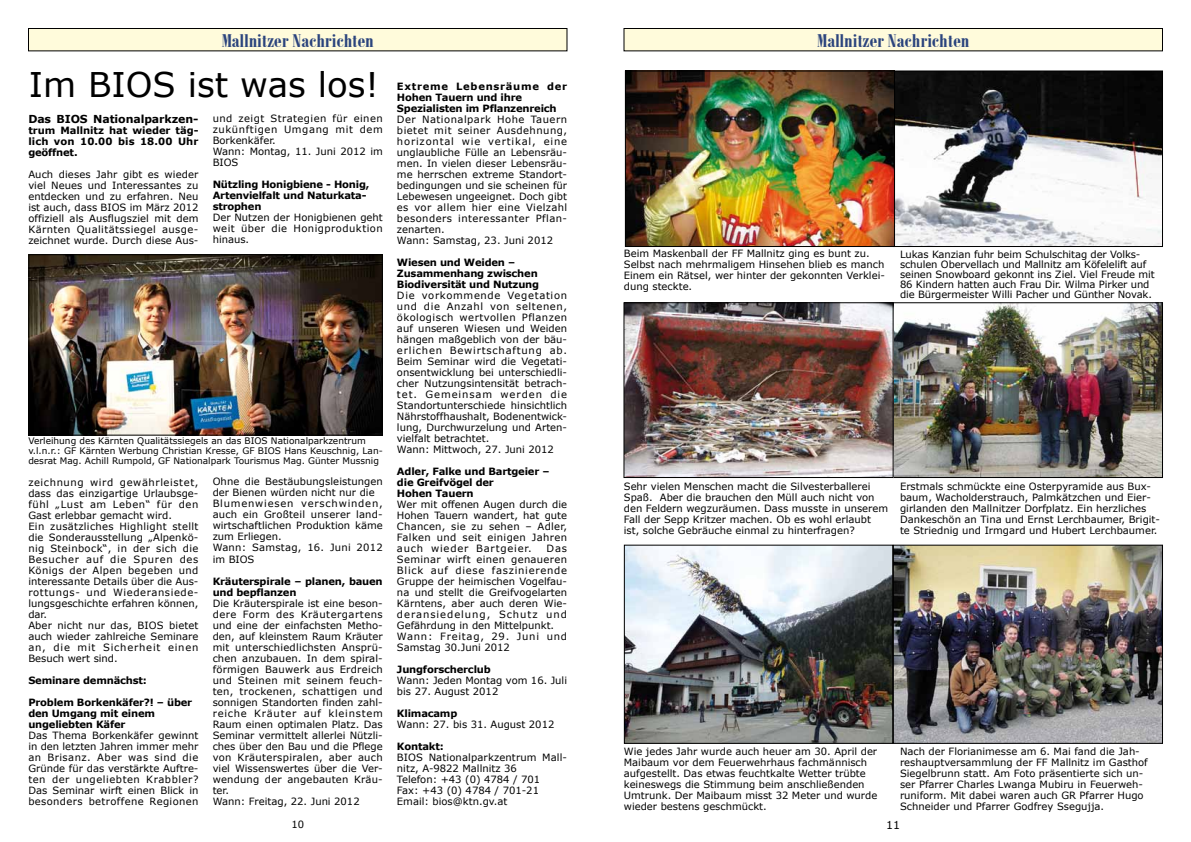
<style>
.page{position:relative;width:1191px;height:842px;background:#fff}
.page>*{position:absolute;margin:0;border:0;box-sizing:border-box;transform-origin:0 0}
.t1{font:34px "Verdana";color:#000}
.t2{font:700 20px "Bodoni MT Condensed";color:#2b447d}
.t3{font:700 11px "Verdana";letter-spacing:-.01em;color:#000}
.t4{font:11px "Verdana";color:#000}
.t5{font:10px/11px "Verdana";color:#000}
.t6{font:700 10px/11px "Verdana";letter-spacing:-.02em;color:#000}
.t7{font:10px/11px "Verdana";letter-spacing:.045em;color:#000}
.t8{font:9px/10px "Verdana";color:#000}
</style>
<div class="page">
<div style="left:624px;top:28px;width:538px;height:23px;background:#fffbdb"></div>
<div style="left:624px;top:28px;width:538px;height:23px;border:1px solid #000"></div>
<div style="left:28px;top:28px;width:539px;height:23px;background:#fffbdb"></div>
<div style="left:28px;top:28px;width:539px;height:23px;border:1px solid #000"></div>
<img style="left:627px;top:73px;width:533px;height:172px">
<div style="left:893px;top:71px;width:269px;height:176px;border:1px solid #000"></div>
<img style="left:626px;top:305px;width:534px;height:171px">
<div style="left:893px;top:303px;width:269px;height:175px;border:1px solid #000"></div>
<img style="left:626px;top:547px;width:534px;height:194px">
<div style="left:624px;top:545px;width:269px;height:198px;border:1px solid #000"></div>
<div style="left:625px;top:71px;width:269px;height:176px;border:1px solid #000"></div>
<div style="left:624px;top:303px;width:269px;height:175px;border:1px solid #000"></div>
<img style="left:31px;top:257px;width:349px;height:176px">
<div style="left:29px;top:255px;width:353px;height:180px;border:1px solid #000"></div>
<div style="left:893px;top:545px;width:269px;height:198px;border:1px solid #000"></div>
<h2 class="t2" style="left:222px;top:28px;width:154px">Mallnitzer Nachrichten</h2>
<h2 class="t2" style="left:817px;top:28px;width:154px">Mallnitzer Nachrichten</h2>
<h1 class="t1" style="left:29px;top:62px;width:351px">Im BIOS ist was los!</h1>
<p class="t3" style="left:28px;top:111px;width:172px">Das BIOS Nationalparkzen-</p>
<p class="t6" style="left:28px;top:125px;width:172px;text-align:justify">trum Mallnitz hat wieder täg&shy;lich von 10.00 bis 18.00 Uhr geöffnet.</p>
<p class="t5" style="left:28px;top:169px;width:172px;text-align:justify">Auch dieses Jahr gibt es wieder viel Neues und Interessantes zu entdecken und zu erfahren. Neu ist auch, dass BIOS im März 2012 offiziell als Ausflugsziel mit dem Kärnten Qualitätssiegel ausge&shy;zeichnet wurde. Durch diese Aus-</p>
<p class="t7" style="left:213px;top:113px;width:172px">und zeigt Strategien für einen zukünftigen Umgang mit dem<br>Borkenkäfer.<br>Wann: Montag, 11. Juni 2012 im<br>BIOS</p>
<p class="t6" style="left:213px;top:179px;width:158px">Nützling Honigbiene - Honig,<br>Artenvielfalt und Naturkata&shy;strophen</p>
<p class="t5" style="left:213px;top:212px;width:172px;text-align:justify">Der Nutzen der Honigbienen geht weit über die Honigproduktion hinaus.</p>
<p class="t8" style="left:28px;top:436px;width:356px">Verleihung des Kärnten Qualitätssiegels an das BIOS Nationalparkzentrum v.l.n.r.: GF Kärnten Werbung Christian Kresse, GF BIOS Hans Keuschnig, Lan&shy;desrat Mag. Achill Rumpold, GF Nationalpark Tourismus Mag. Günter Mussnig</p>
<p class="t5" style="left:28px;top:477px;width:172px">zeichnung wird gewährleistet, dass das einzigartige Urlaubsge&shy;fühl „Lust am Leben“ für den<br>Gast erlebbar gemacht wird.<br>Ein zusätzliches Highlight stellt die Sonderausstellung „Alpenkö&shy;nig Steinbock“, in der sich die<br>Besucher auf die Spuren des<br>Königs der Alpen begeben und interessante Details über die Aus&shy;rottungs- und Wiederansiede&shy;lungsgeschichte erfahren können, dar.<br>Aber nicht nur das, BIOS bietet auch wieder zahlreiche Seminare an, die mit Sicherheit einen<br>Besuch wert sind.</p>
<p class="t6" style="left:28px;top:675px;width:120px">Seminare demnächst:</p>
<p class="t6" style="left:28px;top:697px;width:165px">Problem Borkenkäfer?! – über den Umgang mit einem ungeliebten Käfer</p>
<p class="t5" style="left:28px;top:730px;width:172px;text-align:justify">Das Thema Borkenkäfer gewinnt in den letzten Jahren immer mehr an Brisanz. Aber was sind die Gründe für das verstärkte Auftre&shy;ten der ungeliebten Krabbler?<br>Das Seminar wirft einen Blick in besonders betroffene Regionen</p>
<p class="t5" style="left:213px;top:476px;width:172px">Ohne die Bestäubungsleistungen der Bienen würden nicht nur die<br>Blumenwiesen verschwinden, auch ein Großteil unserer land&shy;wirtschaftlichen Produktion käme zum Erliegen.<br>Wann: Samstag, 16. Juni 2012 im BIOS</p>
<p class="t6" style="left:213px;top:575px;width:172px">Kräuterspirale – planen, bauen und bepflanzen</p>
<p class="t5" style="left:213px;top:597px;width:172px">Die Kräuterspirale ist eine beson&shy;dere Form des Kräutergartens und eine der einfachsten Metho&shy;den, auf kleinstem Raum Kräuter mit unterschiedlichsten Ansprü&shy;chen anzubauen. In dem spiral&shy;förmigen Bauwerk aus Erdreich und Steinen mit seinem feuch&shy;ten, trockenen, schattigen und sonnigen Standorten finden zahl&shy;reiche Kräuter auf kleinstem<br>Raum einen optimalen Platz. Das<br>Seminar vermittelt allerlei Nützli&shy;ches über den Bau und die Pflege von Kräuterspiralen, aber auch viel Wissenswertes über die Ver&shy;wendung der angebauten Kräu&shy;ter.<br>Wann: Freitag, 22. Juni 2012</p>
<p class="t6" style="left:397px;top:80px;width:172px">Extreme Lebensräume der<br>Hohen Tauern und ihre<br>Spezialisten im Pflanzenreich</p>
<p class="t5" style="left:397px;top:113px;width:172px">Der Nationalpark Hohe Tauern bietet mit seiner Ausdehnung, horizontal wie vertikal, eine unglaubliche Fülle an Lebensräu&shy;men. In vielen dieser Lebensräu&shy;me herrschen extreme Standort&shy;bedingungen und sie scheinen für<br>Lebewesen ungeeignet. Doch gibt es vor allem hier eine Vielzahl besonders interessanter Pflan&shy;zenarten.<br>Wann: Samstag, 23. Juni 2012</p>
<p class="t6" style="left:397px;top:256px;width:144px">Wiesen und Weiden –<br>Zusammenhang zwischen<br>Biodiversität und Nutzung</p>
<p class="t5" style="left:397px;top:289px;width:172px">Die vorkommende Vegetation und die Anzahl von seltenen, ökologisch wertvollen Pflanzen auf unseren Wiesen und Weiden hängen maßgeblich von der bäu&shy;erlichen Bewirtschaftung ab.<br>Beim Seminar wird die Vegetati&shy;onsentwicklung bei unterschiedli&shy;cher Nutzungsintensität betrach&shy;tet. Gemeinsam werden die<br>Standortunterschiede hinsichtlich<br>Nährstoffhaushalt, Bodenentwick&shy;lung, Durchwurzelung und Arten&shy;vielfalt betrachtet.<br>Wann: Mittwoch, 27. Juni 2012</p>
<p class="t6" style="left:397px;top:465px;width:154px">Adler, Falke und Bartgeier – die Greifvögel der<br>Hohen Tauern</p>
<p class="t5" style="left:397px;top:498px;width:172px;text-align:justify">Wer mit offenen Augen durch die Hohen Tauern wandert, hat gute Chancen, sie zu sehen – Adler, Falken und seit einigen Jahren auch wieder Bartgeier.</p>
<p class="t5" style="left:397px;top:542px;width:172px;text-indent:150px">Das<br>Seminar wirft einen genaueren<br>Blick auf diese faszinierende<br>Gruppe der heimischen Vogelfau&shy;na und stellt die Greifvogelarten<br>Kärntens, aber auch deren Wie&shy;deransiedelung, Schutz und<br>Gefährdung in den Mittelpunkt.<br>Wann: Freitag, 29. Juni und<br>Samstag 30.Juni 2012</p>
<p class="t6" style="left:397px;top:663px;width:95px">Jungforscherclub</p>
<p class="t5" style="left:397px;top:674px;width:172px">Wann: Jeden Montag vom 16. Juli bis 27. August 2012</p>
<p class="t6" style="left:397px;top:707px;width:62px">Klimacamp</p>
<p class="t5" style="left:397px;top:718px;width:159px">Wann: 27. bis 31. August 2012</p>
<p class="t6" style="left:397px;top:740px;width:48px">Kontakt:</p>
<p class="t5" style="left:397px;top:751px;width:172px">BIOS Nationalparkzentrum Mall&shy;nitz, A-9822 Mallnitz 36<br>Telefon: +43 (0) 4784 / 701<br>Fax: +43 (0) 4784 / 701-21<br>Email: bios@ktn.gv.at</p>
<p class="t5" style="left:624px;top:248px;width:263px">Beim Maskenball der FF Mallnitz ging es bunt zu.<br>Selbst nach mehrmaligem Hinsehen blieb es manch Einem ein Rätsel, wer hinter der gekonnten Verklei&shy;dung steckte.</p>
<p class="t5" style="left:900px;top:249px;width:256px;line-height:10px">Lukas Kanzian fuhr beim Schulschitag der Volks&shy;schulen Obervellach und Mallnitz am Köfelelift auf seinen Snowboard gekonnt ins Ziel. Viel Freude mit 86 Kindern hatten auch Frau Dir. Wilma Pirker und die Bürgermeister Willi Pacher und Günther Novak.</p>
<p class="t5" style="left:624px;top:480px;width:266px">Sehr vielen Menschen macht die Silvesterballerei Spaß. Aber die brauchen den Müll auch nicht von den Feldern wegzuräumen. Dass musste in unserem Fall der Sepp Kritzer machen. Ob es wohl erlaubt ist, solche Gebräuche einmal zu hinterfragen?</p>
<p class="t5" style="left:900px;top:480px;width:261px">Erstmals schmückte eine Osterpyramide aus Bux&shy;baum, Wacholderstrauch, Palmkätzchen und Eier&shy;girlanden den Mallnitzer Dorfplatz. Ein herzliches Dankeschön an Tina und Ernst Lerchbaumer, Brigit&shy;te Striednig und Irmgard und Hubert Lerchbaumer.</p>
<p class="t5" style="left:624px;top:746px;width:255px">Wie jedes Jahr wurde auch heuer am 30. April der Maibaum vor dem Feuerwehrhaus fachmännisch aufgestellt. Das etwas feuchtkalte Wetter trübte keineswegs die Stimmung beim anschließenden Umtrunk. Der Maibaum misst 32 Meter und wurde wieder bestens geschmückt.</p>
<p class="t5" style="left:900px;top:746px;width:249px">Nach der Florianimesse am 6. Mai fand die Jah&shy;reshauptversammlung der FF Mallnitz im Gasthof Siegelbrunn statt. Am Foto präsentierte sich un&shy;ser Pfarrer Charles Lwanga Mubiru in Feuerweh&shy;runiform. Mit dabei waren auch GR Pfarrer Hugo Schneider und Pfarrer Godfrey Ssegujja.</p>
<p class="t5" style="left:291px;top:819px;width:14px">10</p>
<p class="t4" style="left:886px;top:817px;width:15px">11</p>
</div>
